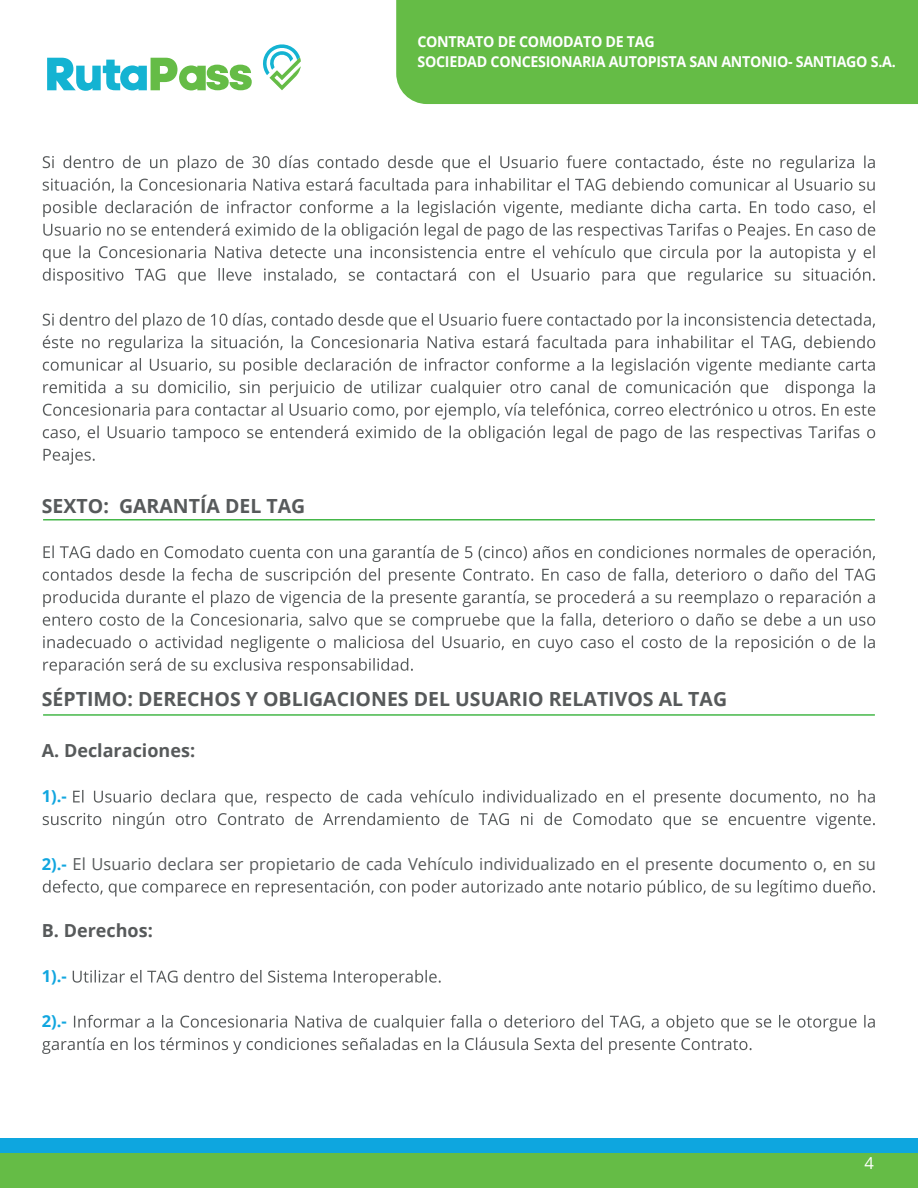
<style>
.page{position:relative;width:918px;height:1188px;background:#fff}
.page>*{position:absolute;margin:0;border:0;box-sizing:border-box;transform-origin:0 0}
.t1{font:700 19.5px "Open Sans";color:#575a5b}
.t2{font:700 18px "Open Sans";color:#575a5b}
.t3{font:16.5px "Open Sans";color:#575a5b}
.t4{font:700 16.5px "Open Sans";color:#11a6df}
.t5{font:16.5px "Open Sans";color:#fff}
.t6{font:700 15px/20.1px "Open Sans";letter-spacing:-.02em;color:#fff;scale:.95 1}
.s1{font-weight:700;color:#11a6df}
</style>
<div class="page">
<svg style="left:43px;top:155px;width:832px;height:17px"></svg>
<svg style="left:43px;top:178px;width:832px;height:39px"></svg>
<svg style="left:43px;top:223px;width:832px;height:39px"></svg>
<svg style="left:43px;top:268px;width:832px;height:17px"></svg>
<svg style="left:43px;top:313px;width:832px;height:39px"></svg>
<svg style="left:43px;top:358px;width:832px;height:39px"></svg>
<svg style="left:43px;top:403px;width:832px;height:39px"></svg>
<svg style="left:43px;top:449px;width:52px;height:16px"></svg>
<svg style="left:43px;top:545px;width:832px;height:17px"></svg>
<svg style="left:43px;top:568px;width:832px;height:39px"></svg>
<svg style="left:43px;top:613px;width:832px;height:39px"></svg>
<svg style="left:43px;top:658px;width:370px;height:17px"></svg>
<svg style="left:73px;top:790px;width:802px;height:16px"></svg>
<svg style="left:43px;top:812px;width:832px;height:17px"></svg>
<svg style="left:43px;top:880px;width:832px;height:16px"></svg>
<svg style="left:73px;top:970px;width:368px;height:16px"></svg>
<svg style="left:74px;top:1015px;width:801px;height:16px"></svg>
<svg style="left:42px;top:1037px;width:710px;height:17px"></svg>
<hr style="left:43px;top:519px;width:832px;height:2px;background:#45b749">
<hr style="left:43px;top:714px;width:832px;height:2px;background:#45b749">
<svg style="left:47px;top:58px;width:205px;height:33px"></svg>
<svg style="left:263px;top:44px;width:38px;height:46px"></svg>
<div style="left:0;top:1152px;width:918px;height:36px;background:#65bc46"></div>
<div style="left:0;top:1138px;width:918px;height:14px;background:#0ea6df"></div>
<div style="left:396px;top:0;width:522px;height:104px;background:#65bc46"></div>
<p class="t6" style="left:417px;top:31px;width:505px">CONTRATO DE COMODATO DE TAG<br>SOCIEDAD CONCESIONARIA AUTOPISTA SAN ANTONIO- SANTIAGO S.A.</p>
<p class="t1" style="left:42px;top:492px;width:265px">SEXTO: GARANTÍA DEL TAG</p>
<p class="t1" style="left:42px;top:686px;width:687px">SÉPTIMO: DERECHOS Y OBLIGACIONES DEL USUARIO RELATIVOS AL TAG</p>
<p class="t2" style="left:42px;top:738px;width:155px">A. Declaraciones:</p>
<p class="t4" style="left:42px;top:785px;width:27px">1).-</p>
<p class="t3" style="left:42px;top:853px;width:836px"><span class="s1">2).-</span> El Usuario declara ser propietario de cada Vehículo individualizado en el presente documento o, en su</p>
<p class="t2" style="left:42px;top:918px;width:112px">B. Derechos:</p>
<p class="t4" style="left:42px;top:965px;width:27px">1).-</p>
<p class="t4" style="left:42px;top:1010px;width:27px">2).-</p>
<p class="t5" style="left:864px;top:1151px;width:11px">4</p>
</div>
